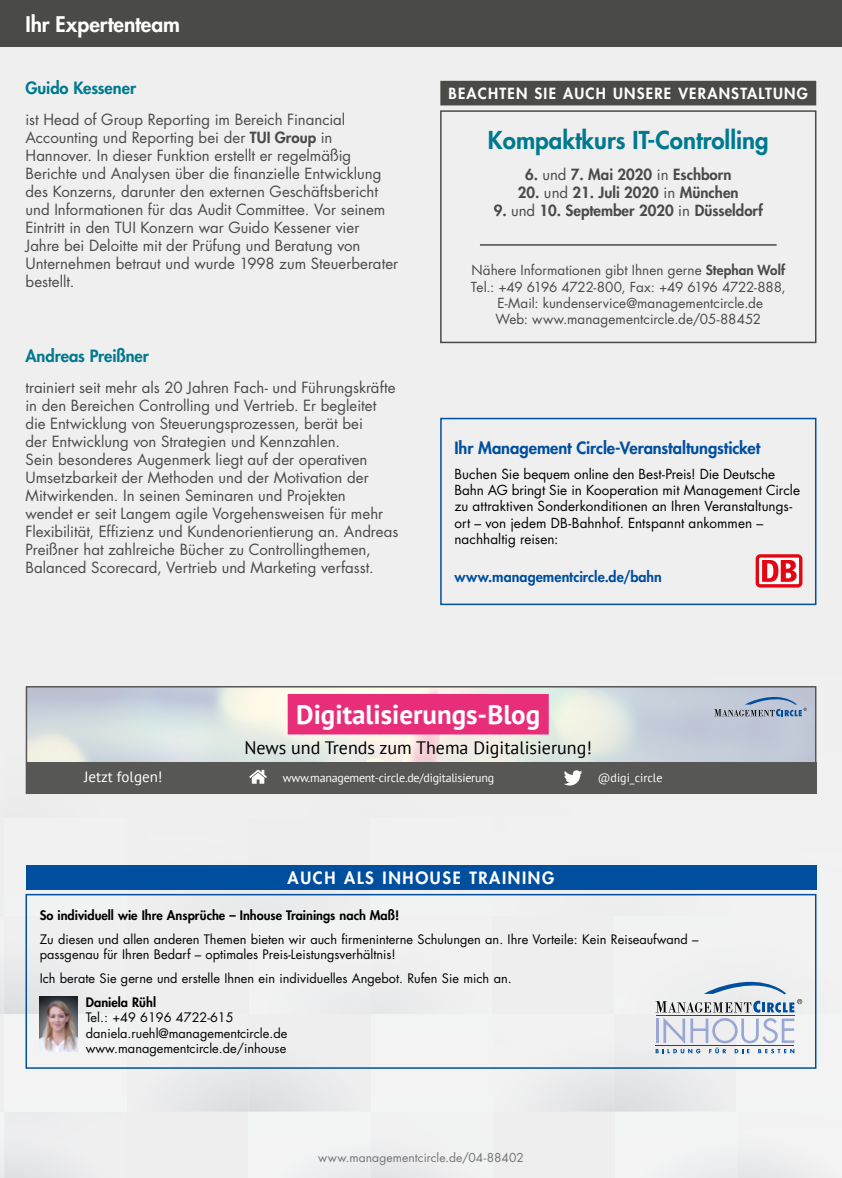
<style>
.page{position:relative;width:842px;height:1178px;background:#efefef}
.page>*{position:absolute;margin:0;border:0;box-sizing:border-box;transform-origin:0 0}
.t1{font:700 27px "PT Sans";color:#fff}
.t2{font:800 24px "Futura Std";color:#00798f}
.t3{font:800 21px "Futura Std";color:#fff}
.t4{font:18px "PT Sans";color:#000}
.t5{font:800 16.5px "Futura Std";letter-spacing:-.005em;color:#004f9f}
.t6{font:800 16.5px "Futura Std";letter-spacing:-.005em;color:#00798f}
.t7{font:800 16.5px "Futura Std";letter-spacing:.1em;color:#fff}
.t8{font:15px/18px "Futura Std";color:#4a4a49}
.t9{font:800 15px "Futura Std";color:#4a4a49}
.t10{font:800 15px "Futura Std";letter-spacing:.08em;color:#fff}
.t11{font:15px "PT Sans";color:#fff}
.t12{font:800 14.25px "Futura Std";letter-spacing:.005em;color:#004f9f}
.t13{font:13.5px/16.2px "Futura Std";color:#000}
.t14{font:13.5px/16.2px "Futura Std";letter-spacing:.005em;color:#4a4a49;text-align:center}
.t15{font:12.75px/15.3px "Futura Std";color:#000}
.t16{font:800 12.75px "Futura Std";color:#000}
.t17{font:12px "PT Sans";letter-spacing:-.02em;color:#fff}
.t18{font:12px "Futura Std";letter-spacing:.01em;color:#757474}
.t19{font:12px "PT Sans";color:#fff}
.s1{font-weight:800}
.s2{font-weight:400}
</style>
<div class="page">
<img style="left:493px;top:889px;width:241px;height:5px">
<img style="left:802px;top:939px;width:15px;height:75px">
<div style="left:736px;top:1014px;width:106px;height:98px;background:#f3f3f4"></div>
<img style="left:127px;top:889px;width:121px;height:5px">
<svg style="left:248px;top:889px;width:120px;height:5px"></svg>
<div style="left:370px;top:1014px;width:122px;height:98px;background:#f3f3f4"></div>
<img style="left:4px;top:943px;width:74px;height:58px">
<img style="left:4px;top:1001px;width:74px;height:13px">
<div style="left:4px;top:1014px;width:122px;height:98px;background:#f3f3f4"></div>
<img style="left:25px;top:916px;width:1px;height:23px">
<svg style="left:0;top:1002px;width:4px;height:12px"></svg>
<div style="left:248px;top:1077px;width:68px;height:34px;background:#e2e4e6"></div>
<div style="left:0;top:0;width:842px;height:47px;background:#4a4a49"></div>
<div style="left:441px;top:82px;width:374px;height:23px;background:#4a4a49"></div>
<div style="left:440px;top:81px;width:376px;height:24px;border:2px solid #4a4a49"></div>
<hr style="left:480px;top:244px;width:297px;height:2px;background:#4a4a49">
<div style="left:440px;top:110px;width:376px;height:233px;border:2px solid #4a4a49"></div>
<div style="left:26px;top:894px;width:790px;height:175px;border:2px solid #004f9f"></div>
<div style="left:26px;top:865px;width:790px;height:24px;background:#004f9f"></div>
<img style="left:40px;top:997px;width:37px;height:55px">
<svg style="left:614px;top:981px;width:188px;height:197px"></svg>
<img style="left:29px;top:689px;width:784px;height:74px">
<div style="left:26px;top:686px;width:790px;height:108px;border:2px solid #575756"></div>
<div style="left:26px;top:763px;width:790px;height:31px;background:#575756"></div>
<svg style="left:249px;top:770px;width:18px;height:14px"></svg>
<svg style="left:564px;top:770px;width:18px;height:15px"></svg>
<div style="left:288px;top:694px;width:261px;height:40px;background:#e82e79"></div>
<svg style="left:714px;top:692px;width:93px;height:24px;background:#a4b2c6"></svg>
<svg style="left:440px;top:417px;width:377px;height:189px"></svg>
<svg style="left:756px;top:554px;width:46px;height:33px"></svg>
<div style="left:759px;top:558px;width:40px;height:26px;background:#fff"></div>
<svg style="left:762px;top:560px;width:35px;height:22px"></svg>
<h3 class="t3" style="left:26px;top:11px;width:156px">Ihr Expertenteam</h3>
<p class="t6" style="left:26px;top:78px;width:112px">Guido Kessener</p>
<p class="t8" style="left:26px;top:111px;width:374px">ist Head of Group Reporting im Bereich Financial Accounting und Reporting bei der <span class="s1">TUI Group</span> in Hannover. In dieser Funktion erstellt er regelmäßig Berichte und Analysen über die finanzielle Entwicklung des Konzerns, darunter den externen Geschäftsbericht und Informationen für das Audit Committee. Vor seinem Eintritt in den TUI Konzern war Guido Kessener vier<br>Jahre bei Deloitte mit der Prüfung und Beratung von Unternehmen betraut und wurde 1998 zum Steuerberater bestellt.</p>
<p class="t6" style="left:26px;top:346px;width:125px">Andreas Preißner</p>
<p class="t8" style="left:26px;top:379px;width:374px">trainiert seit mehr als 20 Jahren Fach- und Führungskräfte in den Bereichen Controlling und Vertrieb. Er begleitet die Entwicklung von Steuerungsprozessen, berät bei<br>der Entwicklung von Strategien und Kennzahlen.<br>Sein besonderes Augenmerk liegt auf der operativen Umsetzbarkeit der Methoden und der Motivation der Mitwirkenden. In seinen Seminaren und Projekten<br>wendet er seit Langem agile Vorgehensweisen für mehr Flexibilität, Effizienz und Kundenorientierung an. Andreas Preißner hat zahlreiche Bücher zu Controllingthemen, Balanced Scorecard, Vertrieb und Marketing verfasst.</p>
<p class="t10" style="left:449px;top:84px;width:361px">BEACHTEN SIE AUCH UNSERE VERANSTALTUNG</p>
<h2 class="t2" style="left:488px;top:125px;width:282px">Kompaktkurs IT-Controlling</h2>
<p class="t9" style="left:525px;top:165px;width:208px">6. <span class="s2">und</span> 7. Mai 2020 <span class="s2">in</span> Eschborn</p>
<p class="t9" style="left:518px;top:183px;width:222px">20. <span class="s2">und</span> 21. Juli 2020 <span class="s2">in</span> München</p>
<p class="t9" style="left:494px;top:201px;width:271px">9. <span class="s2">und</span> 10. September 2020 <span class="s2">in</span> Düsseldorf</p>
<p class="t14" style="left:471px;top:262px;width:316px">Nähere Informationen gibt Ihnen gerne <span class="s1">Stephan Wolf </span>Tel.: +49 6196 4722-800, Fax: +49 6196 4722-888, E-Mail: kundenservice@managementcircle.de<br>Web: www.managementcircle.de/05-88452</p>
<p class="t5" style="left:454px;top:438px;width:307px">Ihr Management Circle-Veranstaltungsticket</p>
<p class="t13" style="left:454px;top:466px;width:347px">Buchen Sie bequem online den Best-Preis! Die Deutsche Bahn AG bringt Sie in Kooperation mit Management Circle zu attraktiven Sonderkonditionen an Ihren Veranstaltungs&shy;ort – von jedem DB-Bahnhof. Entspannt ankommen – nachhaltig reisen:</p>
<p class="t12" style="left:454px;top:568px;width:209px">www.managementcircle.de/bahn</p>
<h1 class="t1" style="left:296px;top:696px;width:246px">Digitalisierungs-Blog</h1>
<p class="t4" style="left:244px;top:736px;width:349px">News und Trends zum Thema Digitalisierung!</p>
<p class="t11" style="left:84px;top:767px;width:80px">Jetzt folgen!</p>
<p class="t17" style="left:283px;top:770px;width:213px">www.management-circle.de/digitalisierung</p>
<p class="t19" style="left:598px;top:770px;width:66px">@digi_circle</p>
<p class="t7" style="left:288px;top:867px;width:268px">AUCH ALS INHOUSE TRAINING</p>
<p class="t16" style="left:40px;top:907px;width:361px">So individuell wie Ihre Ansprüche – Inhouse Trainings nach Maß!</p>
<p class="t15" style="left:40px;top:932px;width:660px">Zu diesen und allen anderen Themen bieten wir auch firmeninterne Schulungen an. Ihre Vorteile: Kein Reiseaufwand – passgenau für Ihren Bedarf – optimales Preis-Leistungsverhältnis!</p>
<p class="t15" style="left:40px;top:971px;width:473px">Ich berate Sie gerne und erstelle Ihnen ein individuelles Angebot. Rufen Sie mich an.</p>
<p class="t16" style="left:86px;top:994px;width:72px">Daniela Rühl</p>
<p class="t15" style="left:86px;top:1010px;width:203px">Tel.: +49 6196 4722-615 daniela.ruehl@managementcircle.de www.managementcircle.de/inhouse</p>
<p class="t18" style="left:318px;top:1149px;width:207px">www.managementcircle.de/04-88402</p>
</div>
